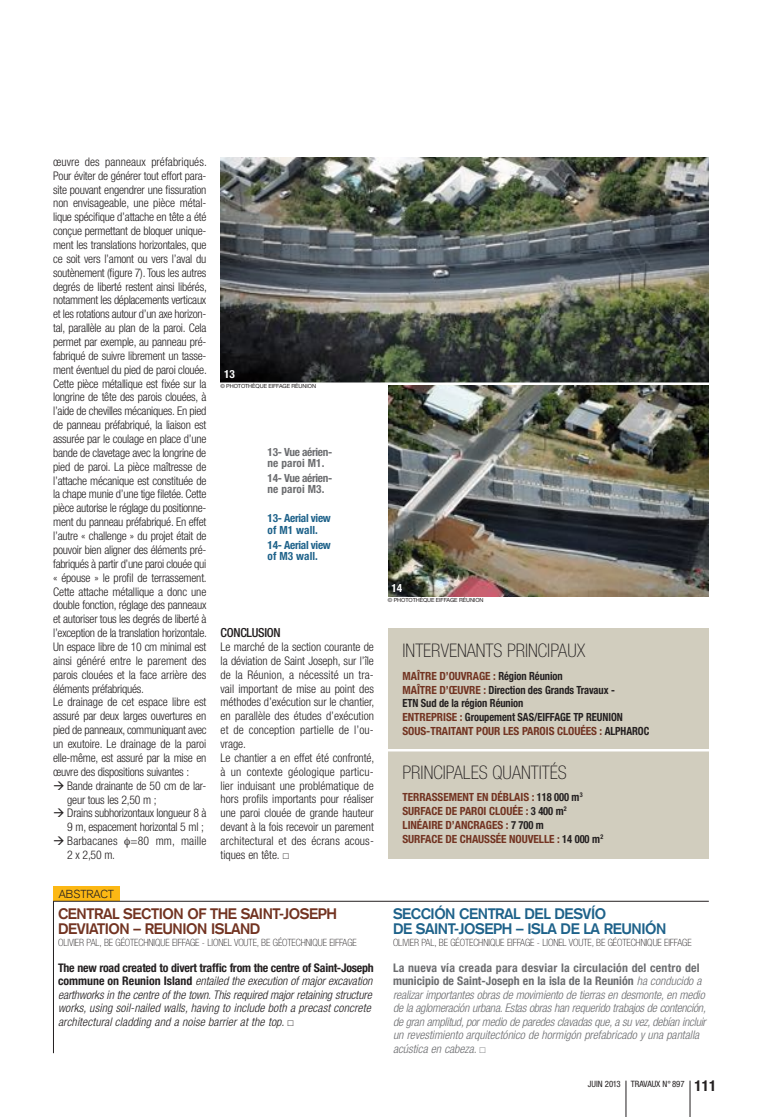
<style>
.page{position:relative;width:762px;height:1117px;background:#fff}
.page>*{position:absolute;margin:0;border:0;box-sizing:border-box;transform-origin:0 0}
.t1{font:100 condensed 18.75px "Helvetica Neue";color:#231f20}
.t2{font:700 15px/15px "Akzidenz Grotesk";letter-spacing:-.03em;color:#723321}
.t3{font:700 15px/15px "Akzidenz Grotesk";letter-spacing:-.03em;color:#1e628a}
.t4{font:500 condensed 12.5px "Helvetica Neue";letter-spacing:-.025em;color:#231f20}
.t5{font:300 condensed 11.88px/13.9px "Helvetica Neue";letter-spacing:-.02em;color:#231f20}
.t6{font:300 condensed 11.88px/13.9px "Helvetica Neue";color:#231f20}
.t7{font:italic 300 condensed 11.88px/13.5px "Helvetica Neue";letter-spacing:-.01em;color:#6c6d70}
.t8{font:italic 300 condensed 11.88px/13.6px "Helvetica Neue";letter-spacing:.005em;color:#231f20}
.t9{font:300 11.38px "Akzidenz Grotesk";color:#231f20}
.t10{font:700 condensed 11.25px "Helvetica Neue";letter-spacing:-.005em;color:#723321}
.t11{font:700 condensed 11.25px/13.1px "Helvetica Neue";letter-spacing:-.005em;color:#231f20;scale:.93 1}
.t12{font:700 condensed 11.25px/11.2px "Helvetica Neue";letter-spacing:-.025em;color:#6c6d70}
.t13{font:700 condensed 11.25px/11.2px "Helvetica Neue";letter-spacing:-.025em;color:#1e628a}
.t14{font:700 condensed 11.25px "Helvetica Neue";color:#fff}
.t15{font:100 condensed 10px "Helvetica Neue";letter-spacing:-.01em;color:#231f20}
.t16{font:condensed 8.75px "Helvetica Neue";color:#231f20}
.t17{font:5.62px "Helvetica Neue";letter-spacing:-.02em;color:#231f20}
.s1{font-family:"European Pi Three";font-weight:400;font-stretch:normal;font-size:7.5px}
.s2{font-weight:700;font-style:normal}
.s3{font-family:"European Pi Three";font-weight:400;font-style:normal;font-stretch:normal;font-size:7.5px}
.s4{color:#723321}
.s5{font-weight:700;font-size:15px}
</style>
<div class="page">
<hr style="left:626px;top:1080px;width:1px;height:36px;background:#231f20">
<hr style="left:690px;top:1080px;width:1px;height:36px;background:#231f20">
<img style="left:388px;top:385px;width:321px;height:211px">
<img style="left:221px;top:157px;width:488px;height:225px">
<div style="left:53px;top:886px;width:66px;height:14px;background:#fcb814"></div>
<hr style="left:53px;top:900px;width:656px;height:1px;background:#231f20">
<hr style="left:53px;top:900px;width:1px;height:152px;background:#231f20">
<div style="left:388px;top:628px;width:321px;height:122px;background:#d1cdbe"></div>
<div style="left:388px;top:750px;width:321px;height:108px;background:#d1cdbe"></div>
<hr style="left:385px;top:748px;width:326px;height:3px;background:#fff">
<p class="t5" style="left:53px;top:155px;width:155px">œuvre des panneaux préfabriqués.<br>Pour éviter de générer tout effort para&shy;site pouvant engendrer une fissuration non envisageable, une pièce métal&shy;lique spécifique d’attache en tête a été conçue permettant de bloquer unique&shy;ment les translations horizontales, que ce soit vers l’amont ou vers l’aval du soutènement (figure 7). Tous les autres degrés de liberté restent ainsi libérés, notamment les déplacements verticaux et les rotations autour d’un axe horizon&shy;tal, parallèle au plan de la paroi. Cela permet par exemple, au panneau pré&shy;fabriqué de suivre librement un tasse&shy;ment éventuel du pied de paroi clouée.<br>Cette pièce métallique est fixée sur la longrine de tête des parois clouées, à l’aide de chevilles mécaniques. En pied de panneau préfabriqué, la liaison est assurée par le coulage en place d’une bande de clavetage avec la longrine de pied de paroi. La pièce maîtresse de l’attache mécanique est constituée de la chape munie d’une tige filetée. Cette pièce autorise le réglage du positionne&shy;ment du panneau préfabriqué. En effet l’autre « challenge » du projet était de pouvoir bien aligner des éléments pré&shy;fabriqués à partir d’une paroi clouée qui « épouse » le profil de terrassement.<br>Cette attache métallique a donc une double fonction, réglage des panneaux et autoriser tous les degrés de liberté à l’exception de la translation horizontale.<br>Un espace libre de 10 cm minimal est ainsi généré entre le parement des parois clouées et la face arrière des éléments préfabriqués.<br>Le drainage de cet espace libre est assuré par deux larges ouvertures en pied de panneaux, communiquant avec un exutoire. Le drainage de la paroi elle-même, est assuré par la mise en œuvre des dispositions suivantes :</p>
<p class="t5" style="left:67px;top:778px;width:141px;text-indent:-14px">→ Bande drainante de 50 cm de lar&shy;geur tous les 2,50 m ;</p>
<p class="t5" style="left:53px;top:806px;width:155px;text-align:right">→ Drains subhorizontaux longueur 8 à<br>9 m, espacement horizontal 5 ml ;</p>
<p class="t5" style="left:67px;top:833px;width:141px;text-indent:-14px">→ Barbacanes =80 mm, maille<br>2 x 2,50 m.</p>
<p class="t9" style="left:59px;top:886px;width:56px">ABSTRACT</p>
<p class="t14" style="left:224px;top:367px;width:12px">13</p>
<p class="t17" style="left:220px;top:383px;width:11px">© PHOTOTH</p>
<p class="t17" style="left:252px;top:383px;width:9px">ÈQUE</p>
<p class="t17" style="left:268px;top:383px;width:8px">EIFFAGE</p>
<p class="t17" style="left:291px;top:383px;width:9px">RÉUNION</p>
<p class="t12" style="left:268px;top:445px;width:66px">13- Vue aérien&shy;ne paroi M1.</p>
<p class="t12" style="left:268px;top:471px;width:66px">14- Vue aérien&shy;ne paroi M3.</p>
<p class="t13" style="left:268px;top:512px;width:65px">13- Aerial view of M1 wall.</p>
<p class="t13" style="left:268px;top:538px;width:65px">14- Aerial view of M3 wall.</p>
<p class="t4" style="left:221px;top:625px;width:62px">CONCLUSION</p>
<p class="t6" style="left:221px;top:639px;width:155px">Le marché de la section courante de la déviation de Saint Joseph, sur l’île de la Réunion, a nécessité un tra&shy;vail important de mise au point des méthodes d’exécution sur le chantier, en parallèle des études d’exécution et de conception partielle de l’ou&shy;vrage.<br>Le chantier a en effet été confronté, à un contexte géologique particu&shy;lier induisant une problématique de hors profils importants pour réaliser une paroi clouée de grande hauteur devant à la fois recevoir un parement architectural et des écrans acous&shy;tiques en tête. <span class="s1">M</span></p>
<p class="t2" style="left:58px;top:906px;width:281px">CENTRAL SECTION OF THE SAINT-JOSEPH<br>DEVIATION – REUNION ISLAND</p>
<p class="t15" style="left:58px;top:936px;width:182px">OLIVIER PAL, BE GÉOTECHNIQUE EI FFAGE - LIONEL VOUTE</p>
<p class="t15" style="left:257px;top:936px;width:96px">, BE GÉOTECHNIQUE EIFFAGE</p>
<p class="t8" style="left:58px;top:960px;width:317px"><span class="s2">The new road created to divert traffic from the centre of Saint-Joseph commune on Reunion Island</span> entailed the execution of major excavation earthworks in the centre of the town. This required major retaining structure works, using soil-nailed walls, having to include both a precast concrete architectural cladding and a noise barrier at the top. <span class="s3">M</span></p>
<p class="t14" style="left:392px;top:581px;width:12px">14</p>
<p class="t17" style="left:388px;top:596px;width:11px">© PHOTOTH</p>
<p class="t17" style="left:420px;top:596px;width:9px">ÈQUE</p>
<p class="t17" style="left:436px;top:596px;width:8px">EIFFAGE</p>
<p class="t17" style="left:459px;top:596px;width:9px">RÉUNION</p>
<h1 class="t1" style="left:402px;top:640px;width:184px">INTERVENANTS PRINCIPAUX</h1>
<p class="t10" style="left:402px;top:669px;width:15px">Maître</p>
<p class="t10" style="left:439px;top:669px;width:17px">d’ouvrage</p>
<p class="t11" style="left:493px;top:669px;width:76px"><span class="s4">:</span> Région Réunion</p>
<p class="t10" style="left:402px;top:682px;width:15px">Maître</p>
<p class="t10" style="left:439px;top:682px;width:25px">d’œuvre</p>
<p class="t11" style="left:402px;top:683px;width:230px;text-indent:81px"><span class="s4">:</span> Direction des Grands Travaux -<br>ETN Sud de la région Réunion</p>
<p class="t10" style="left:402px;top:709px;width:19px">Entreprise</p>
<p class="t11" style="left:460px;top:710px;width:176px"><span class="s4">:</span> Groupement SAS/EIFFAGE TP REUNION</p>
<p class="t10" style="left:402px;top:723px;width:35px">Sous-traita</p>
<p class="t10" style="left:462px;top:723px;width:22px">nt pour</p>
<p class="t10" style="left:503px;top:723px;width:26px">les parois</p>
<p class="t10" style="left:557px;top:723px;width:7px">clouées</p>
<p class="t11" style="left:599px;top:723px;width:55px"><span class="s4">:</span> ALPHAROC</p>
<h1 class="t1" style="left:402px;top:762px;width:166px">PRINCIPALES QUANTITÉS</h1>
<p class="t10" style="left:402px;top:789px;width:13px">Terrasseme</p>
<p class="t10" style="left:462px;top:789px;width:36px">nt en déblais</p>
<p class="t11" style="left:532px;top:789px;width:56px"><span class="s4">:</span> 118 000 m<sup>3</sup></p>
<p class="t10" style="left:402px;top:803px;width:13px">Surface</p>
<p class="t10" style="left:445px;top:803px;width:21px">de paroi</p>
<p class="t10" style="left:489px;top:803px;width:7px">clouée</p>
<p class="t11" style="left:526px;top:803px;width:46px"><span class="s4">:</span> 3 400 m<sup>2</sup></p>
<p class="t10" style="left:402px;top:817px;width:21px">Linéaire</p>
<p class="t10" style="left:445px;top:817px;width:29px">d’ancrages</p>
<p class="t11" style="left:506px;top:818px;width:42px"><span class="s4">:</span> 7 700 m</p>
<p class="t10" style="left:402px;top:832px;width:13px">Surface</p>
<p class="t10" style="left:445px;top:832px;width:22px">de chaussée</p>
<p class="t10" style="left:509px;top:832px;width:13px">nouvelle</p>
<p class="t11" style="left:557px;top:832px;width:51px"><span class="s4">:</span> 14 000 m<sup>2</sup></p>
<p class="t3" style="left:393px;top:906px;width:273px">SECCIÓN CENTRAL DEL DESVÍO<br>DE SAINT-JOSEPH – ISLA DE LA REUNIÓN</p>
<p class="t15" style="left:393px;top:936px;width:182px">OLIVIER PAL, BE GÉOTECHNIQUE EI FFAGE - LIONEL VOUTE</p>
<p class="t15" style="left:592px;top:936px;width:96px">, BE GÉOTECHNIQUE EIFFAGE</p>
<p class="t7" style="left:393px;top:960px;width:314px"><span class="s2">La nueva vía creada para desviar la circulación del centro del municipio de Saint-Joseph en la isla de la Reunión</span> ha conducido a realizar importantes obras de movimiento de tierras en desmonte, en medio de la aglomeración urbana. Estas obras han requerido trabajos de contención, de gran amplitud, por medio de paredes clavadas que, a su vez, debían incluir un revestimiento arquitectónico de hormigón prefabricado y una pantalla acústica en cabeza. <span class="s3">M</span></p>
<p class="t16" style="left:588px;top:1078px;width:130px">JUIN 2013 TRAVAUX N° 897 <span class="s5">111</span></p>
</div>
